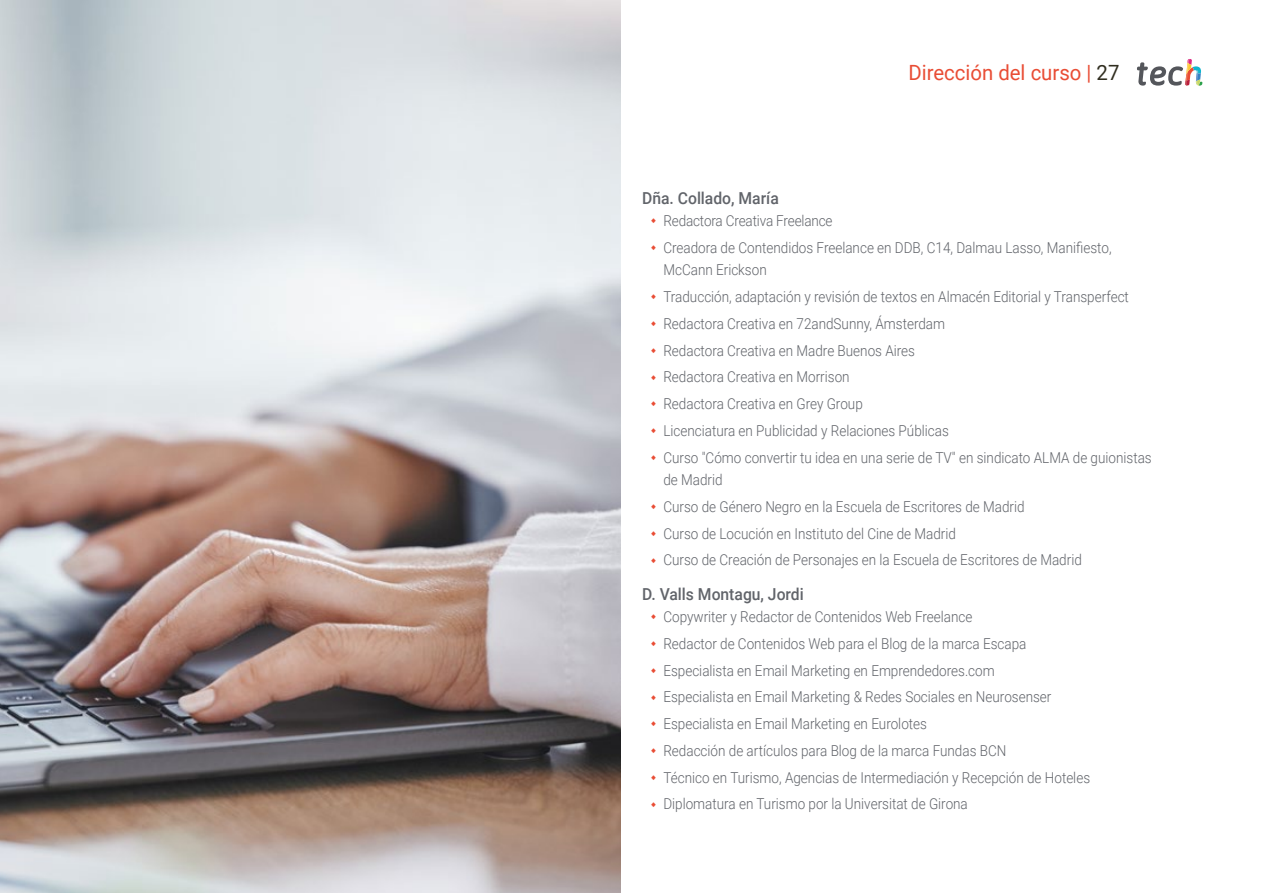
<style>
.page{position:relative;width:1263px;height:893px;background:#fff}
.page>*{position:absolute;margin:0;border:0;box-sizing:border-box;transform-origin:0 0}
.t1{font:21px "Roboto";color:#e94d35}
.t2{font:500 16.5px "Roboto";color:#61646a;scale:.95 1}
.t3{font:300 15px/26.7px "Roboto";color:#61646a;scale:.9 1}
.s1{color:#312e20}
</style>
<div class="page">
<img style="left:0;top:0;width:621px;height:893px">
<svg style="left:1137px;top:59px;width:65px;height:27px"></svg>
<h1 class="t1" style="left:908px;top:57px;width:213px">Dirección del curso | <span class="s1">27</span></h1>
<p class="t2" style="left:642px;top:186px;width:145px">Dña. Collado, María</p>
<p class="t3" style="left:663px;top:207px;width:499px">Redactora Creativa Freelance<br>Creadora de Contendidos Freelance en DDB, C14, Dalmau Lasso, Manifiesto,</p>
<p class="t3" style="left:663px;top:256px;width:544px">McCann Erickson<br>Traducción, adaptación y revisión de textos en Almacén Editorial y Transperfect Redactora Creativa en 72andSunny, Ámsterdam<br>Redactora Creativa en Madre Buenos Aires<br>Redactora Creativa en Morrison<br>Redactora Creativa en Grey Group<br>Licenciatura en Publicidad y Relaciones Públicas<br>Curso "Cómo convertir tu idea en una serie de TV" en sindicato ALMA de guionistas</p>
<p class="t3" style="left:663px;top:466px;width:466px">de Madrid<br>Curso de Género Negro en la Escuela de Escritores de Madrid<br>Curso de Locución en Instituto del Cine de Madrid<br>Curso de Creación de Personajes en la Escuela de Escritores de Madrid</p>
<p class="t2" style="left:642px;top:582px;width:172px">D. Valls Montagu, Jordi</p>
<p class="t3" style="left:663px;top:603px;width:476px">Copywriter y Redactor de Contenidos Web Freelance<br>Redactor de Contenidos Web para el Blog de la marca Escapa Especialista en Email Marketing en Emprendedores.com<br>Especialista en Email Marketing &amp; Redes Sociales en Neurosenser Especialista en Email Marketing en Eurolotes<br>Redacción de artículos para Blog de la marca Fundas BCN<br>Técnico en Turismo, Agencias de Intermediación y Recepción de Hoteles Diplomatura en Turismo por la Universitat de Girona</p>
</div>
